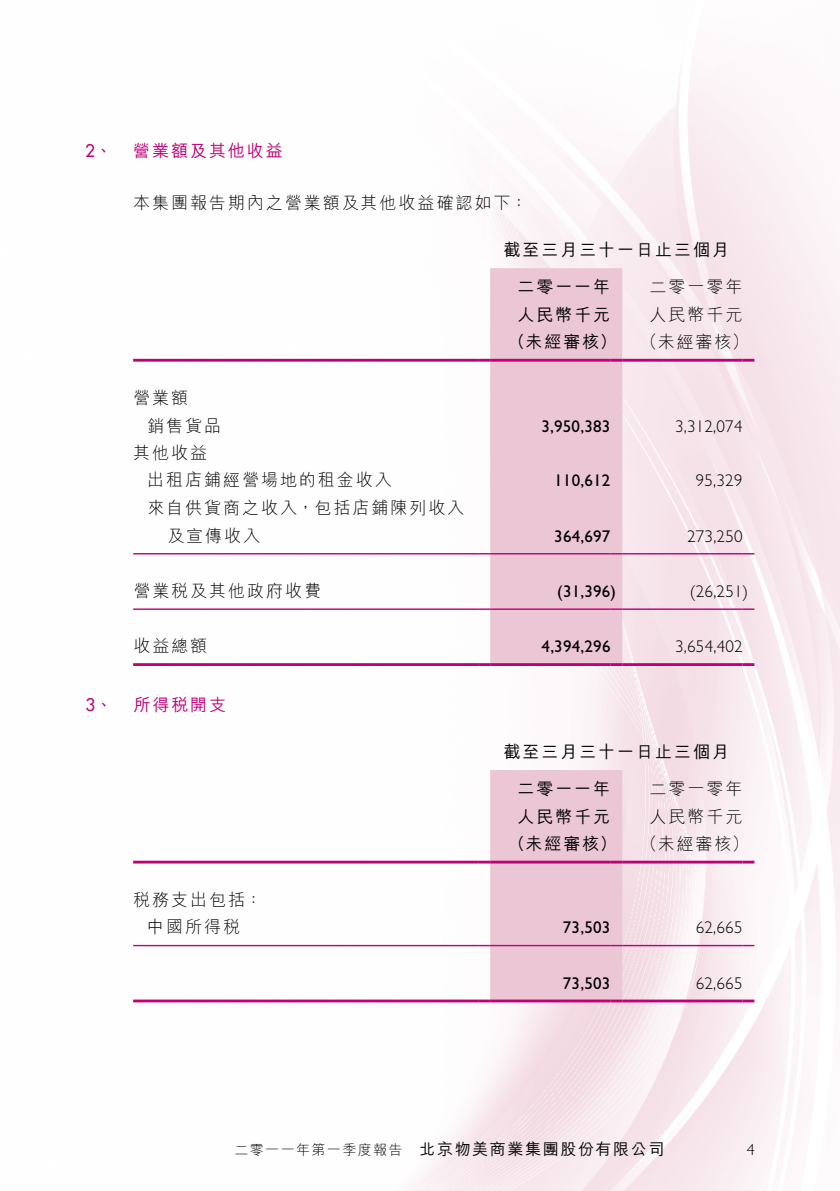
<style>
.page{position:relative;width:840px;height:1191px;background:#fff}
.page>*{position:absolute;margin:0;border:0;box-sizing:border-box;transform-origin:0 0}
.t1{font:300 17px/27.4px "M Hei HK";letter-spacing:.115em;color:#000}
.t2{font:500 17px "M Hei HK";letter-spacing:.115em;color:#000}
.t3{font:17px "Gill Sans Std";letter-spacing:.015em;color:#000}
.t4{font:300 17px "Gill Sans Std";letter-spacing:.015em;color:#000}
.t5{font:500 17px "M Hei HK";letter-spacing:.115em;color:#c10077}
.t6{font:500 16px "M Hei HK";letter-spacing:.1em;color:#000}
.t7{font:300 16px "Gill Sans Std";color:#000}
.t8{font:300 14px "M Hei HK";letter-spacing:.1em;color:#000}
.s1{font-family:"Futura Std"}
</style>
<div class="page">
<img style="left:133px;top:72px;width:706px;height:1119px">
<div style="left:490px;top:268px;width:132px;height:395px;background:#ebc7d6"></div>
<hr style="left:133px;top:359px;width:345px;height:3px;background:#c10077">
<svg style="left:478px;top:359px;width:12px;height:3px"></svg>
<hr style="left:490px;top:359px;width:120px;height:3px;background:#c10077">
<svg style="left:610px;top:359px;width:12px;height:3px"></svg>
<hr style="left:622px;top:359px;width:120px;height:3px;background:#c10077">
<svg style="left:742px;top:359px;width:12px;height:3px"></svg>
<hr style="left:133px;top:553px;width:345px;height:1px;background:#c10077">
<svg style="left:478px;top:553px;width:12px;height:1px"></svg>
<hr style="left:490px;top:553px;width:120px;height:1px;background:#c10077">
<svg style="left:610px;top:553px;width:12px;height:1px"></svg>
<hr style="left:622px;top:553px;width:120px;height:1px;background:#c10077">
<svg style="left:742px;top:553px;width:12px;height:1px"></svg>
<hr style="left:133px;top:608px;width:345px;height:2px;background:#c10077">
<svg style="left:478px;top:608px;width:12px;height:2px"></svg>
<hr style="left:490px;top:608px;width:120px;height:2px;background:#c10077">
<svg style="left:610px;top:608px;width:12px;height:2px"></svg>
<hr style="left:622px;top:608px;width:120px;height:2px;background:#c10077">
<svg style="left:742px;top:608px;width:12px;height:2px"></svg>
<hr style="left:133px;top:663px;width:345px;height:3px;background:#c10077">
<svg style="left:478px;top:663px;width:12px;height:3px"></svg>
<hr style="left:490px;top:663px;width:120px;height:3px;background:#c10077">
<svg style="left:610px;top:663px;width:12px;height:3px"></svg>
<hr style="left:622px;top:663px;width:120px;height:3px;background:#c10077">
<svg style="left:742px;top:663px;width:12px;height:3px"></svg>
<hr style="left:133px;top:860px;width:345px;height:3px;background:#c10077">
<hr style="left:622px;top:860px;width:120px;height:3px;background:#c10077">
<svg style="left:742px;top:860px;width:12px;height:3px"></svg>
<hr style="left:133px;top:945px;width:345px;height:1px;background:#c10077">
<hr style="left:622px;top:945px;width:120px;height:1px;background:#c10077">
<svg style="left:742px;top:945px;width:12px;height:1px"></svg>
<hr style="left:133px;top:999px;width:345px;height:3px;background:#c10077">
<svg style="left:478px;top:770px;width:144px;height:232px;background:#ebc7d7"></svg>
<hr style="left:622px;top:999px;width:120px;height:3px;background:#c10077">
<svg style="left:742px;top:999px;width:12px;height:3px"></svg>
<p class="t5" style="left:85px;top:138px;width:29px">、<span class="s1">2</span></p>
<p class="t5" style="left:85px;top:692px;width:29px">、<span class="s1">3</span></p>
<p class="t5" style="left:133px;top:138px;width:151px">營業額及其他收益</p>
<p class="t1" style="left:133px;top:188px;width:396px">本集團報告期內之營業額及其他收益確認如下：</p>
<p class="t2" style="left:503px;top:237px;width:227px">截至三月三十一日止三個月</p>
<p class="t1" style="left:649px;top:273px;width:94px">二零一零年</p>
<p class="t2" style="left:517px;top:275px;width:94px">二零一一年</p>
<p class="t1" style="left:133px;top:383px;width:56px">營業額</p>
<p class="t1" style="left:133px;top:411px;width:89px;text-indent:14px">銷售貨品其他收益</p>
<p class="t1" style="left:147px;top:465px;width:318px">出租店鋪經營場地的租金收入<br>來自供貨商之收入，包括店鋪陳列收入</p>
<p class="t1" style="left:167px;top:521px;width:94px">及宣傳收入</p>
<p class="t1" style="left:133px;top:576px;width:189px">營業稅及其他政府收費</p>
<p class="t1" style="left:133px;top:632px;width:75px">收益總額</p>
<p class="t5" style="left:133px;top:692px;width:94px">所得稅開支</p>
<p class="t1" style="left:133px;top:885px;width:130px">稅務支出包括：</p>
<p class="t1" style="left:147px;top:912px;width:94px">中國所得稅</p>
<p class="t2" style="left:517px;top:302px;width:94px">人民幣千元</p>
<p class="t1" style="left:649px;top:300px;width:94px">人民幣千元</p>
<p class="t2" style="left:508px;top:329px;width:110px">（未經審核）</p>
<p class="t1" style="left:640px;top:327px;width:110px">（未經審核(</p>
<p class="t3" style="left:541px;top:416px;width:70px">3,950,383</p>
<p class="t4" style="left:674px;top:416px;width:69px">3,312,074</p>
<p class="t3" style="left:554px;top:471px;width:58px">110,612</p>
<p class="t4" style="left:695px;top:471px;width:48px">95,329</p>
<p class="t3" style="left:554px;top:526px;width:58px">364,697</p>
<p class="t4" style="left:686px;top:526px;width:57px">273,250</p>
<p class="t3" style="left:557px;top:581px;width:60px">)31,396(</p>
<p class="t4" style="left:689px;top:582px;width:60px">)26,251(</p>
<p class="t3" style="left:541px;top:637px;width:70px">4,394,296</p>
<p class="t4" style="left:674px;top:637px;width:69px">3,654,402</p>
<p class="t2" style="left:503px;top:739px;width:227px">截至三月三十一日止三個月</p>
<p class="t1" style="left:649px;top:774px;width:94px">二零一零年</p>
<p class="t2" style="left:517px;top:776px;width:94px">二零一一年</p>
<p class="t2" style="left:517px;top:804px;width:94px">人民幣千元</p>
<p class="t1" style="left:649px;top:802px;width:94px">人民幣千元</p>
<p class="t2" style="left:508px;top:831px;width:110px">（未經審核）</p>
<p class="t1" style="left:640px;top:829px;width:110px">（未經審核(</p>
<p class="t3" style="left:562px;top:918px;width:49px">73,503</p>
<p class="t4" style="left:695px;top:918px;width:48px">62,665</p>
<p class="t3" style="left:562px;top:973px;width:49px">73,503</p>
<p class="t4" style="left:695px;top:973px;width:48px">62,665</p>
<p class="t8" style="left:234px;top:1140px;width:170px">二零一一年第一季度報告</p>
<p class="t6" style="left:419px;top:1138px;width:246px">北京物美商業集團股份有限公司</p>
<p class="t7" style="left:746px;top:1140px;width:9px">4</p>
</div>
